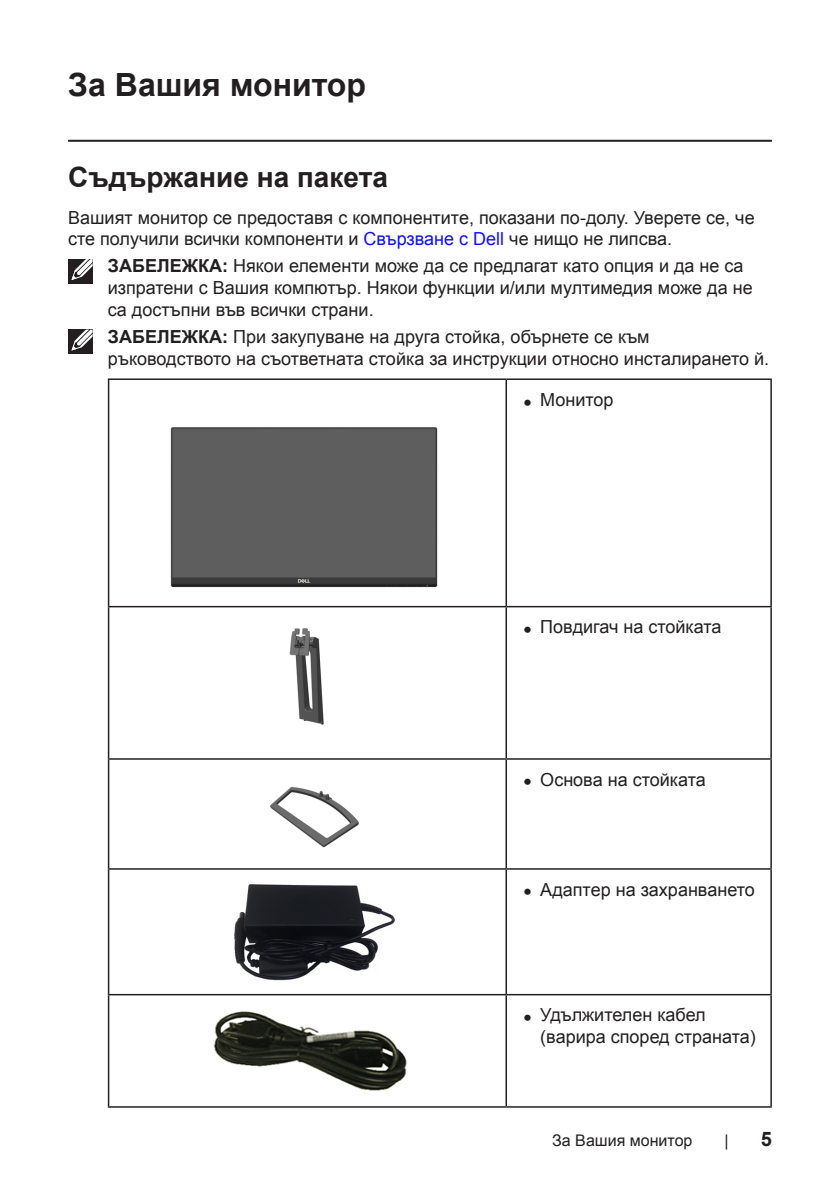
<style>
.page{position:relative;width:840px;height:1191px;background:#fff}
.page>*{position:absolute;margin:0;border:0;box-sizing:border-box;transform-origin:0 0}
.Head_1{font:700 32px "Arial";color:#231f20}
.Head_2{font:700 28px "Arial";color:#231f20}
.pages{font:700 20px "Arial";color:#231f20}
.text{font:18px/21.6px "Arial";color:#231f20}
.pages-2{font:16px "Arial";color:#231f20}
.s1{color:#1111f6}
.s2{font-weight:700}
.s3{font-family:"Museo Sans For Dell 300"}
</style>
<div class="page">
<hr style="left:68px;top:140px;width:703px;height:2px;background:#231f20">
<div style="left:68px;top:259px;width:24px;height:24px;background:#231f20"></div>
<svg style="left:71px;top:259px;width:22px;height:22px"></svg>
<div style="left:68px;top:330px;width:24px;height:24px;background:#231f20"></div>
<svg style="left:70px;top:329px;width:23px;height:22px"></svg>
<hr style="left:108px;top:378px;width:398px;height:2px;background:#231f20">
<hr style="left:108px;top:380px;width:1px;height:226px;background:#231f20">
<hr style="left:506px;top:378px;width:265px;height:2px;background:#231f20">
<hr style="left:505px;top:380px;width:1px;height:226px;background:#231f20">
<hr style="left:770px;top:380px;width:1px;height:226px;background:#231f20">
<hr style="left:108px;top:606px;width:398px;height:1px;background:#231f20">
<hr style="left:108px;top:607px;width:1px;height:151px;background:#231f20">
<hr style="left:506px;top:606px;width:265px;height:1px;background:#231f20">
<hr style="left:505px;top:607px;width:1px;height:151px;background:#231f20">
<hr style="left:770px;top:607px;width:1px;height:151px;background:#231f20">
<hr style="left:108px;top:758px;width:398px;height:1px;background:#231f20">
<hr style="left:108px;top:759px;width:1px;height:109px;background:#231f20">
<hr style="left:506px;top:758px;width:265px;height:1px;background:#231f20">
<hr style="left:505px;top:759px;width:1px;height:109px;background:#231f20">
<hr style="left:770px;top:759px;width:1px;height:109px;background:#231f20">
<hr style="left:108px;top:869px;width:1px;height:125px;background:#231f20">
<hr style="left:505px;top:869px;width:1px;height:125px;background:#231f20">
<hr style="left:770px;top:869px;width:1px;height:125px;background:#231f20">
<hr style="left:108px;top:995px;width:1px;height:111px;background:#231f20">
<hr style="left:505px;top:995px;width:1px;height:111px;background:#231f20">
<hr style="left:770px;top:995px;width:1px;height:111px;background:#231f20">
<hr style="left:108px;top:868px;width:398px;height:1px;background:#231f20">
<hr style="left:506px;top:868px;width:265px;height:1px;background:#231f20">
<hr style="left:108px;top:994px;width:398px;height:1px;background:#231f20">
<hr style="left:506px;top:994px;width:265px;height:1px;background:#231f20">
<hr style="left:108px;top:1106px;width:398px;height:1px;background:#231f20">
<hr style="left:506px;top:1106px;width:265px;height:1px;background:#231f20">
<img style="left:170px;top:427px;width:268px;height:161px">
<img style="left:289px;top:628px;width:35px;height:97px">
<img style="left:270px;top:786px;width:89px;height:62px">
<img style="left:235px;top:884px;width:160px;height:97px">
<img style="left:214px;top:1011px;width:193px;height:80px">
<p class="Head_1" style="left:68px;top:63px;width:299px">За Вашия монитор</p>
<p class="Head_2" style="left:68px;top:159px;width:321px">Съдържание на пакета</p>
<p class="text" style="left:68px;top:207px;width:687px">Вашият монитор се предоставя с компонентите, показани по-долу. Уверете се, че сте получили всички компоненти и <span class="s1">Свързване с Dell</span> че нищо не липсва.</p>
<p class="text" style="left:108px;top:255px;width:646px"><span class="s2">ЗАБЕЛЕЖКА:</span> Някои елементи може да се предлагат като опция и да не са изпратени с Вашия компютър. Някои функции и/или мултимедия може да не са достъпни във всички страни.</p>
<p class="text" style="left:108px;top:326px;width:662px"><span class="s2">ЗАБЕЛЕЖКА:</span> При закупуване на друга стойка, обърнете се към ръководството на съответната стойка за инструкции относно инсталирането й.</p>
<p class="text" style="left:523px;top:389px;width:92px"><span class="s3">∞</span> Монитор</p>
<p class="text" style="left:523px;top:616px;width:200px"><span class="s3">∞</span> Повдигач на стойката</p>
<p class="text" style="left:523px;top:769px;width:184px"><span class="s3">∞</span> Основа на стойката</p>
<p class="text" style="left:523px;top:878px;width:233px"><span class="s3">∞</span> Адаптер на захранването</p>
<p class="text" style="left:540px;top:1004px;width:217px;text-indent:-17px"><span class="s3">∞</span> Удължителен кабел (варира според страната)</p>
<p class="pages-2" style="left:552px;top:1129px;width:142px">За Вашия монитор</p>
<p class="pages-2" style="left:724px;top:1129px;width:6px">|</p>
<p class="pages" style="left:760px;top:1125px;width:13px">5</p>
</div>
